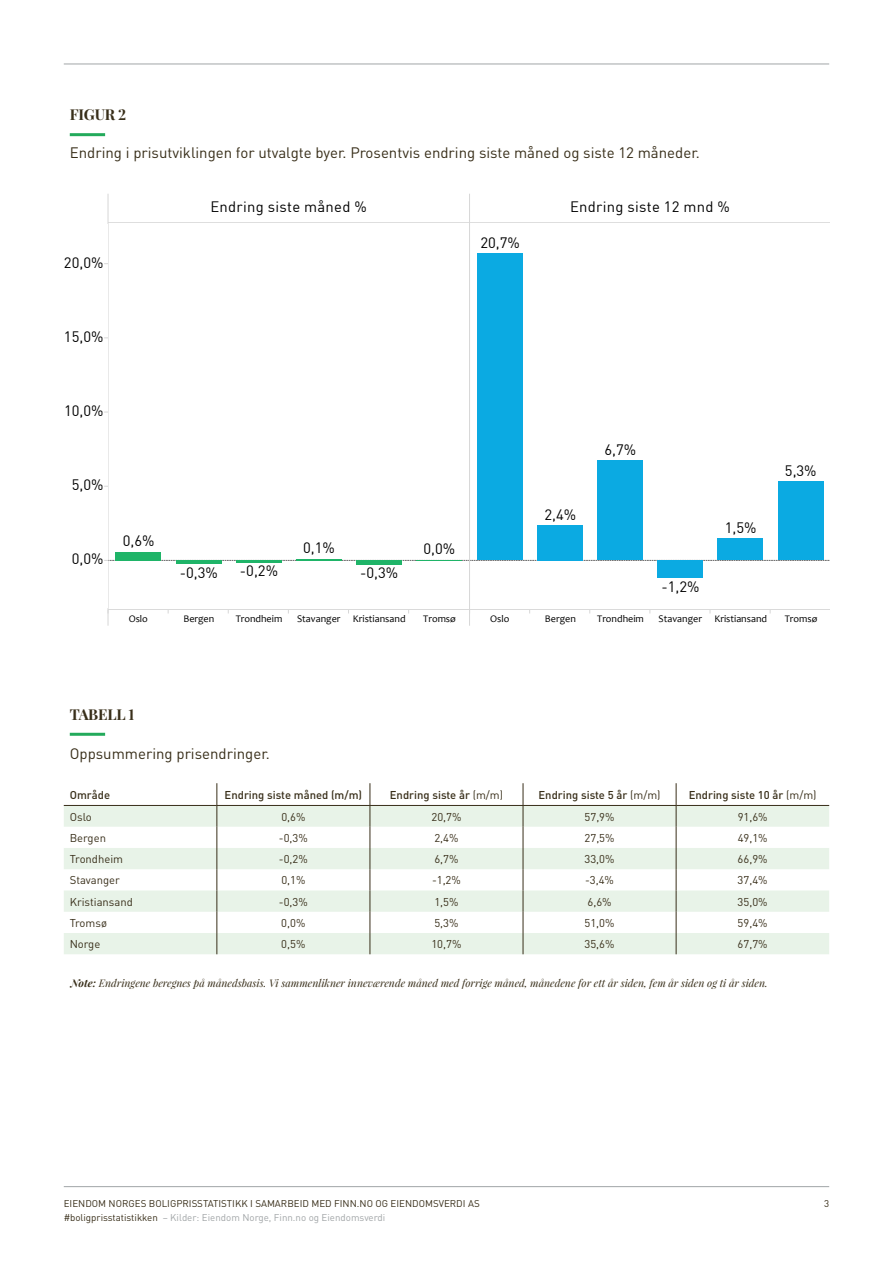
<style>
.page{position:relative;width:893px;height:1263px;background:#fff}
.page>*{position:absolute;margin:0;border:0;box-sizing:border-box;transform-origin:0 0}
.t1{font:15px "DIN";color:#382e19}
.t2{font:700 15px "Playfair Display";letter-spacing:-.015em;color:#382e19}
.t3{font:14.85px "DIN Offc 0 50";letter-spacing:.02em;color:#000}
.t4{font:11.25px "DIN";color:#382e19}
.t5{font:500 11.25px "DIN";color:#382e19}
.t6{font:italic 10.5px "Playfair Display";color:#382e19}
.t7{font:10.2px "Candara 0 50";color:#000}
.t8{font:9.75px/13.5px "DIN";color:#382e19}
.s1{font-weight:400}
.s2{font-weight:700}
.s3{color:#a1a5a7}
</style>
<div class="page">
<hr style="left:64px;top:1186px;width:765px;height:1px;background:#a1a5a7">
<hr style="left:64px;top:64px;width:765px;height:1px;background:#a1a5a7">
<svg style="left:108px;top:194px;width:1px;height:28px"></svg>
<svg style="left:469px;top:194px;width:1px;height:28px"></svg>
<svg style="left:108px;top:610px;width:1px;height:15px"></svg>
<svg style="left:469px;top:610px;width:1px;height:15px"></svg>
<div style="left:356px;top:560px;width:46px;height:5px;background:#1fb468"></div>
<hr style="left:296px;top:559px;width:45px;height:1px;background:#1fb468">
<hr style="left:236px;top:560px;width:45px;height:3px;background:#1fb468">
<hr style="left:176px;top:560px;width:45px;height:4px;background:#1fb468">
<div style="left:116px;top:552px;width:45px;height:8px;background:#1fb468"></div>
<hr style="left:108px;top:222px;width:1px;height:388px;background:#d7d7d7">
<hr style="left:469px;top:222px;width:1px;height:388px;background:#d7d7d7">
<hr style="left:108px;top:222px;width:361px;height:1px;background:#d7d7d7">
<hr style="left:108px;top:609px;width:361px;height:1px;background:#d7d7d7">
<svg style="left:104px;top:560px;width:725px;height:1px"></svg>
<div style="left:778px;top:481px;width:45px;height:79px;background:#0baae2"></div>
<div style="left:718px;top:538px;width:45px;height:22px;background:#0baae2"></div>
<div style="left:658px;top:560px;width:45px;height:18px;background:#0baae2"></div>
<div style="left:598px;top:460px;width:45px;height:100px;background:#0baae2"></div>
<div style="left:537px;top:525px;width:46px;height:35px;background:#0baae2"></div>
<div style="left:477px;top:254px;width:46px;height:306px;background:#0baae2"></div>
<hr style="left:470px;top:222px;width:1px;height:388px;background:#d7d7d7">
<hr style="left:470px;top:222px;width:359px;height:1px;background:#d7d7d7">
<hr style="left:470px;top:609px;width:359px;height:1px;background:#d7d7d7">
<hr style="left:70px;top:733px;width:35px;height:3px;background:#23aa5b">
<hr style="left:70px;top:133px;width:35px;height:3px;background:#23aa5b">
<svg style="left:64px;top:806px;width:153px;height:148px;fill:#e8f3e8"></svg>
<hr style="left:64px;top:805px;width:153px;height:1px;background:#382e19">
<svg style="left:217px;top:783px;width:612px;height:171px"></svg>
<h1 class="t2" style="left:70px;top:105px;width:58px">FIGUR 2</h1>
<h1 class="t1" style="left:70px;top:143px;width:632px">Endring i prisutviklingen for utvalgte byer. Prosentvis endring siste måned og siste 12 måneder.</h1>
<h2 class="t3" style="left:210px;top:197px;width:158px">Endring siste måned %</h2>
<h2 class="t3" style="left:570px;top:197px;width:161px">Endring siste 12 mnd %</h2>
<h2 class="t3" style="left:64px;top:253px;width:41px">20,0%</h2>
<h2 class="t3" style="left:64px;top:327px;width:41px">15,0%</h2>
<h2 class="t3" style="left:480px;top:233px;width:41px">20,7%</h2>
<h2 class="t3" style="left:64px;top:401px;width:41px">10,0%</h2>
<h2 class="t3" style="left:72px;top:475px;width:33px">5,0%</h2>
<h2 class="t3" style="left:72px;top:550px;width:33px">0,0%</h2>
<h2 class="t3" style="left:123px;top:532px;width:33px">0,6%</h2>
<h2 class="t3" style="left:303px;top:539px;width:33px">0,1%</h2>
<h2 class="t3" style="left:423px;top:539px;width:33px">0,0%</h2>
<h2 class="t3" style="left:180px;top:563px;width:40px">-0,3%</h2>
<h2 class="t3" style="left:240px;top:561px;width:40px">-0,2%</h2>
<h2 class="t3" style="left:360px;top:564px;width:40px">-0,3%</h2>
<h2 class="t3" style="left:544px;top:505px;width:33px">2,4%</h2>
<h2 class="t3" style="left:605px;top:440px;width:33px">6,7%</h2>
<h2 class="t3" style="left:662px;top:577px;width:40px">-1,2%</h2>
<h2 class="t3" style="left:725px;top:518px;width:33px">1,5%</h2>
<h2 class="t3" style="left:785px;top:461px;width:33px">5,3%</h2>
<p class="t7" style="left:129px;top:612px;width:21px">Oslo</p>
<p class="t7" style="left:183px;top:612px;width:32px">Bergen</p>
<p class="t7" style="left:236px;top:612px;width:48px">Trondheim</p>
<p class="t7" style="left:297px;top:612px;width:110px">Stavanger Kristiansand</p>
<p class="t7" style="left:423px;top:612px;width:34px">Tromsø</p>
<p class="t7" style="left:490px;top:612px;width:21px">Oslo</p>
<p class="t7" style="left:545px;top:612px;width:32px">Bergen</p>
<p class="t7" style="left:597px;top:612px;width:48px">Trondheim</p>
<p class="t7" style="left:659px;top:612px;width:110px">Stavanger Kristiansand</p>
<p class="t7" style="left:785px;top:612px;width:34px">Tromsø</p>
<h1 class="t2" style="left:70px;top:705px;width:66px">TABELL 1</h1>
<h1 class="t1" style="left:70px;top:744px;width:202px">Oppsummering prisendringer.</h1>
<p class="t5" style="left:70px;top:787px;width:42px">Område</p>
<p class="t5" style="left:225px;top:787px;width:139px">Endring siste måned (m/m)</p>
<p class="t5" style="left:390px;top:787px;width:115px">Endring siste år <span class="s1">(m/m)</span></p>
<p class="t5" style="left:538px;top:787px;width:124px">Endring siste 5 år <span class="s1">(m/m)</span></p>
<p class="t5" style="left:689px;top:787px;width:129px">Endring siste 10 år <span class="s1">(m/m)</span></p>
<p class="t4" style="left:70px;top:809px;width:23px">Oslo</p>
<p class="t4" style="left:281px;top:809px;width:26px">0,6%</p>
<p class="t4" style="left:431px;top:809px;width:31px">20,7%</p>
<p class="t4" style="left:585px;top:809px;width:31px">57,9%</p>
<p class="t4" style="left:738px;top:809px;width:31px">91,6%</p>
<p class="t4" style="left:70px;top:831px;width:38px">Bergen</p>
<p class="t4" style="left:279px;top:831px;width:30px">-0,3%</p>
<p class="t4" style="left:434px;top:831px;width:26px">2,4%</p>
<p class="t4" style="left:585px;top:831px;width:31px">27,5%</p>
<p class="t4" style="left:738px;top:831px;width:31px">49,1%</p>
<p class="t4" style="left:70px;top:852px;width:55px">Trondheim</p>
<p class="t4" style="left:279px;top:852px;width:30px">-0,2%</p>
<p class="t4" style="left:434px;top:852px;width:26px">6,7%</p>
<p class="t4" style="left:585px;top:852px;width:31px">33,0%</p>
<p class="t4" style="left:738px;top:852px;width:31px">66,9%</p>
<p class="t4" style="left:70px;top:873px;width:52px">Stavanger</p>
<p class="t4" style="left:281px;top:873px;width:26px">0,1%</p>
<p class="t4" style="left:432px;top:873px;width:30px">-1,2%</p>
<p class="t4" style="left:585px;top:873px;width:30px">-3,4%</p>
<p class="t4" style="left:738px;top:873px;width:31px">37,4%</p>
<p class="t4" style="left:70px;top:895px;width:65px">Kristiansand</p>
<p class="t4" style="left:279px;top:895px;width:30px">-0,3%</p>
<p class="t4" style="left:434px;top:895px;width:26px">1,5%</p>
<p class="t4" style="left:587px;top:895px;width:26px">6,6%</p>
<p class="t4" style="left:738px;top:895px;width:31px">35,0%</p>
<p class="t4" style="left:70px;top:916px;width:39px">Tromsø</p>
<p class="t4" style="left:281px;top:916px;width:26px">0,0%</p>
<p class="t4" style="left:434px;top:916px;width:26px">5,3%</p>
<p class="t4" style="left:584px;top:916px;width:31px">51,0%</p>
<p class="t4" style="left:738px;top:916px;width:31px">59,4%</p>
<p class="t4" style="left:70px;top:937px;width:32px">Norge</p>
<p class="t4" style="left:281px;top:937px;width:26px">0,5%</p>
<p class="t4" style="left:431px;top:937px;width:31px">10,7%</p>
<p class="t4" style="left:584px;top:937px;width:31px">35,6%</p>
<p class="t4" style="left:738px;top:937px;width:31px">67,7%</p>
<p class="t6" style="left:71px;top:976px;width:698px"><span class="s2">Note:</span> Endringene beregnes på månedsbasis. Vi sammenlikner inneværende måned med forrige måned, månedene for ett år siden, fem år siden og ti år siden.</p>
<p class="t8" style="left:64px;top:1197px;width:417px">EIENDOM NORGES BOLIGPRISSTATISTIKK I SAMARBEID MED FINN.NO OG EIENDOMSVERDI AS #boligprisstatistikken <span class="s3">– Kilder: Eiendom Norge, Finn.no og Eiendomsverdi</span></p>
<p class="t8" style="left:824px;top:1197px;width:7px">3</p>
</div>
